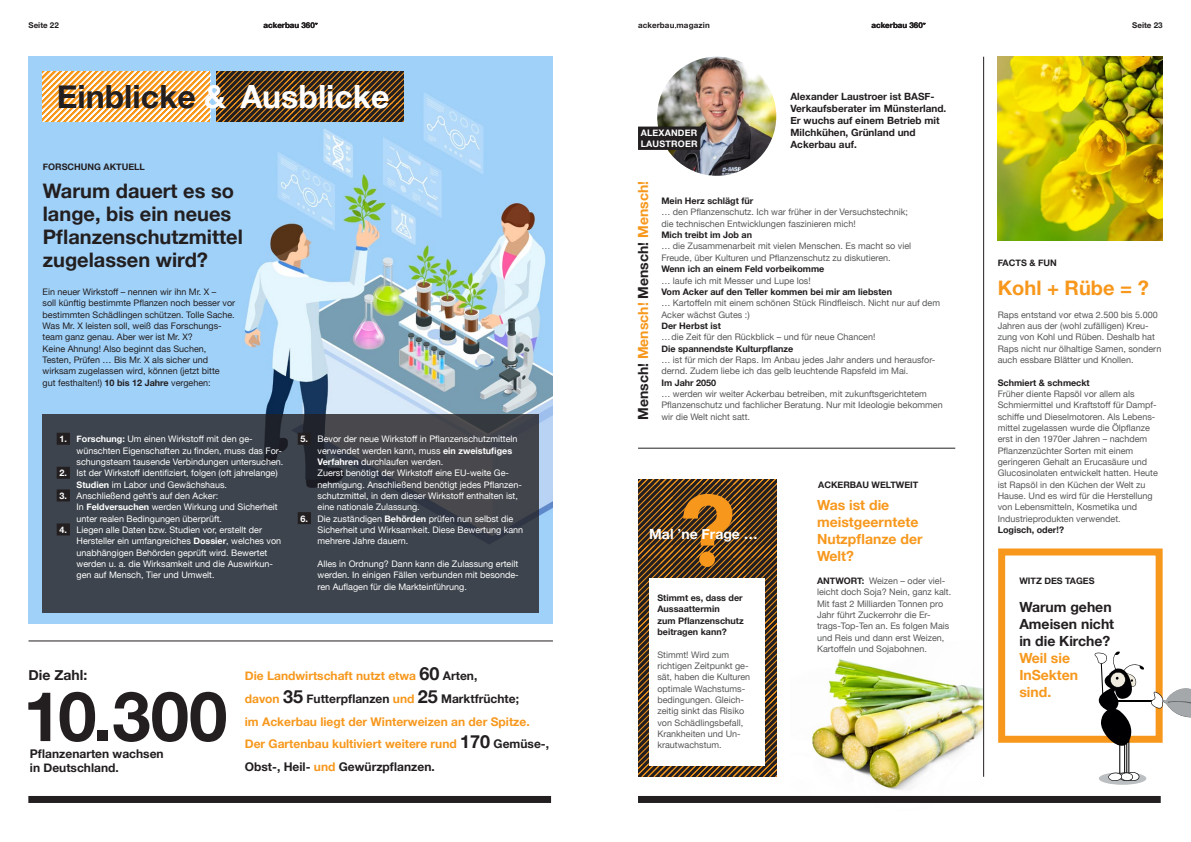
<style>
.page{position:relative;width:1191px;height:842px;background:#fff}
.page>*{position:absolute;margin:0;border:0;box-sizing:border-box;transform-origin:0 0}
.t1{font:700 69px "Helvetica Neue";color:#231f20}
.t2{font:700 32px "Helvetica Neue";color:#fff}
.t3{font:700 20px/22.7px "Helvetica Neue";color:#231f20}
.t4{font:700 20px "Helvetica Neue";color:#f7981d}
.t5{font:700 14px/17px "Helvetica Neue";color:#231f20}
.t6{font:700 14px/17px "Helvetica Neue";color:#f7981d}
.t7{font:700 14px "Helvetica Neue";color:#fff}
.t8{font:700 12px/22.7px "Helvetica Neue";color:#f7981d}
.t9{font:700 12px/14px "Helvetica Neue";color:#231f20}
.t10{font:700 10px/12px "Helvetica Neue";color:#231f20}
.t11{font:9px/11.3px "Helvetica Neue";color:#57585a}
.t12{font:9px/11.3px "Helvetica Neue";color:#fff}
.t13{font:9px/11.3px "Helvetica Neue";color:#231f20}
.t14{font:700 9px/11.3px "Helvetica Neue";color:#231f20}
.t15{font:700 9px/11.3px "Helvetica Neue";letter-spacing:.02em;color:#fff}
.t16{font:700 8px "Helvetica Neue";color:#231f20}
.t17{font:700 8px "Helvetica Neue";letter-spacing:.025em;color:#231f20}
.s1{color:#231f20}
.s2{font-weight:700}
.s3{font-size:18px;color:#231f20}
.s4{color:#f7981d}
.s5{font-weight:700;color:#231f20}
</style>
<div class="page">
<img style="left:657px;top:57px;width:119px;height:119px;border-radius:60px">
<img style="left:28px;top:57px;width:525px;height:567px">
<img style="left:415px;top:85px;width:72px;height:102px">
<img style="left:812px;top:659px;width:171px;height:131px">
<div style="left:998px;top:548px;width:164px;height:195px;border:7px solid #f7981d"></div>
<svg style="left:638px;top:479px;width:138px;height:298px;background:#5c4123"></svg>
<div style="left:649px;top:578px;width:115px;height:187px;background:#fff"></div>
<svg style="left:683px;top:494px;width:49px;height:73px;background:#97611e"></svg>
<hr style="left:983px;top:57px;width:1px;height:720px;background:#231f20">
<svg style="left:216px;top:71px;width:188px;height:51px;background:#5c3f1e"></svg>
<svg style="left:43px;top:71px;width:167px;height:51px;fill:#f7981d"></svg>
<div style="left:43px;top:414px;width:496px;height:198px;background:#3d444d"></div>
<div style="left:57px;top:433px;width:13px;height:12px;background:#231f20"></div>
<div style="left:57px;top:467px;width:13px;height:12px;background:#231f20"></div>
<div style="left:57px;top:489px;width:13px;height:12px;background:#231f20"></div>
<div style="left:57px;top:523px;width:13px;height:12px;background:#231f20"></div>
<div style="left:298px;top:433px;width:13px;height:12px;background:#231f20"></div>
<div style="left:298px;top:512px;width:13px;height:12px;background:#231f20"></div>
<div style="left:28px;top:796px;width:523px;height:7px;background:#231f20"></div>
<div style="left:638px;top:127px;width:62px;height:12px;background:#231f20"></div>
<div style="left:638px;top:138px;width:62px;height:12px;background:#231f20"></div>
<div style="left:638px;top:796px;width:522px;height:7px;background:#231f20"></div>
<hr style="left:638px;top:448px;width:317px;height:1px;background:#231f20">
<hr style="left:28px;top:641px;width:525px;height:1px;background:#231f20">
<div style="left:1098px;top:772px;width:48px;height:13px;background:#bbbfc1;border-radius:50%"></div>
<svg style="left:1093px;top:651px;width:98px;height:130px"></svg>
<img style="left:997px;top:57px;width:165px;height:183px">
<p class="t16" style="left:28px;top:19px;width:32px">Seite 22</p>
<p class="t16" style="left:263px;top:19px;width:53px">ackerbau 360</p>
<p class="t17" style="left:638px;top:19px;width:73px">ackerbau magazin</p>
<p class="t16" style="left:871px;top:19px;width:53px">ackerbau 360</p>
<p class="t16" style="left:1132px;top:19px;width:32px">Seite 23</p>
<h2 class="t2" style="left:57px;top:71px;width:334px"><span class="s1">Einblicke</span> &amp; Ausblicke</h2>
<p class="t14" style="left:43px;top:161px;width:104px">FORSCHUNG AKTUELL</p>
<h3 class="t3" style="left:43px;top:180px;width:201px">Warum dauert es so lange, bis ein neues<br>Pflanzenschutzmittel zugelassen wird?</h3>
<p class="t13" style="left:43px;top:286px;width:194px">Ein neuer Wirkstoff – nennen wir ihn Mr. X –<br>soll künftig bestimmte Pflanzen noch besser vor bestimmten Schädlingen schützen. Tolle Sache.<br>Was Mr. X leisten soll, weiß das Forschungs&shy;team ganz genau. Aber wer ist Mr. X?<br>Keine Ahnung! Also beginnt das Suchen, Testen, Prüfen … Bis Mr. X als sicher und wirksam zugelassen wird, können (jetzt bitte<br>gut festhalten!) <span class="s2">10 bis 12 Jahre</span> vergehen:</p>
<p class="t12" style="left:77px;top:434px;width:208px;text-indent:-17px"><span class="s2">1. Forschung:</span> Um einen Wirkstoff mit den ge&shy;wünschten Eigenschaften zu finden, muss das For&shy;schungsteam tausende Verbindungen untersuchen.</p>
<p class="t12" style="left:77px;top:468px;width:203px;text-indent:-17px"><span class="s2">2.</span> Ist der Wirkstoff identifiziert, folgen (oft jahrelange)<br><span class="s2">Studien</span> im Labor und Gewächshaus.</p>
<p class="t12" style="left:77px;top:491px;width:203px;text-indent:-17px"><span class="s2">3.</span> Anschließend geht’s auf den Acker:<br>In <span class="s2">Feldversuchen</span> werden Wirkung und Sicherheit unter realen Bedingungen überprüft.</p>
<p class="t12" style="left:77px;top:525px;width:206px;text-indent:-17px"><span class="s2">4.</span> Liegen alle Daten bzw. Studien vor, erstellt der Hersteller ein umfangreiches <span class="s2">Dossier</span>, welches von unabhängigen Behörden geprüft wird. Bewertet werden u. a. die Wirksamkeit und die Auswirkun&shy;gen auf Mensch, Tier und Umwelt.</p>
<p class="t12" style="left:317px;top:434px;width:206px;text-indent:-17px"><span class="s2">5.</span> Bevor der neue Wirkstoff in Pflanzenschutzmitteln verwendet werden kann, muss <span class="s2">ein zweistufiges Verfahren</span> durchlaufen werden.<br>Zuerst benötigt der Wirkstoff eine EU-weite Ge&shy;nehmigung. Anschließend benötigt jedes Pflanzen&shy;schutzmittel, in dem dieser Wirkstoff enthalten ist, eine nationale Zulassung.</p>
<p class="t12" style="left:317px;top:513px;width:207px;text-indent:-17px"><span class="s2">6.</span> Die zuständigen <span class="s2">Behörden</span> prüfen nun selbst die<br>Sicherheit und Wirksamkeit. Diese Bewertung kann mehrere Jahre dauern.</p>
<p class="t12" style="left:317px;top:559px;width:203px;text-align:justify">Alles in Ordnung? Dann kann die Zulassung erteilt werden. In einigen Fällen verbunden mit besonde&shy;ren Auflagen für die Markteinführung.</p>
<h3 class="t5" style="left:28px;top:667px;width:60px">Die Zahl:</h3>
<h1 class="t1" style="left:23px;top:662px;width:206px">10.300</h1>
<h3 class="t9" style="left:30px;top:747px;width:135px">Pflanzenarten wachsen in Deutschland.</h3>
<h3 class="t8" style="left:245px;top:665px;width:306px">Die Landwirtschaft nutzt etwa <span class="s3">60</span> <span class="s1">Arten,<br></span>davon <span class="s3">35</span> <span class="s1">Futterpflanzen</span> und <span class="s3">25</span> <span class="s1">Marktfrüchte;<br></span>im Ackerbau liegt der Winterweizen an der Spitze.<br>Der Gartenbau kultiviert weitere rund <span class="s3">170</span> <span class="s1">Gemüse-, Obst-, Heil-</span> und <span class="s1">Gewürzpflanzen.</span></h3>
<p class="t15" style="left:640px;top:127px;width:58px">ALEXANDER<br>LAUSTROER</p>
<p class="t10" style="left:790px;top:91px;width:157px">Alexander Laustroer ist BASF-<br>Verkaufsberater im Münsterland.<br>Er wuchs auf einem Betrieb mit<br>Milchkühen, Grünland und<br>Ackerbau auf.</p>
<h3 class="t5" style="left:635px;top:420px;width:240px;rotate:-90deg">Mensch! <span class="s4">Mensch!</span> Mensch! <span class="s4">Mensch!</span></h3>
<p class="t14" style="left:661px;top:195px;width:93px">Mein Herz schlägt für</p>
<p class="t11" style="left:661px;top:207px;width:248px">… den Pflanzenschutz. Ich war früher in der Versuchstechnik; die technischen Entwicklungen faszinieren mich!</p>
<p class="t14" style="left:661px;top:229px;width:92px">Mich treibt im Job an</p>
<p class="t11" style="left:661px;top:241px;width:251px">… die Zusammenarbeit mit vielen Menschen. Es macht so viel<br>Freude, über Kulturen und Pflanzenschutz zu diskutieren.</p>
<p class="t14" style="left:661px;top:264px;width:164px">Wenn ich an einem Feld vorbeikomme</p>
<p class="t11" style="left:661px;top:275px;width:151px">… laufe ich mit Messer und Lupe los!</p>
<p class="t14" style="left:661px;top:286px;width:232px">Vom Acker auf den Teller kommen bei mir am liebsten</p>
<p class="t11" style="left:661px;top:298px;width:280px">… Kartoffeln mit einem schönen Stück Rindfleisch. Nicht nur auf dem<br>Acker wächst Gutes :)</p>
<p class="t14" style="left:661px;top:320px;width:61px">Der Herbst ist</p>
<p class="t11" style="left:661px;top:332px;width:215px">…die Zeit für den Rückblick – und für neue Chancen!</p>
<p class="t14" style="left:661px;top:343px;width:134px">Die spannendste Kulturpflanze</p>
<p class="t11" style="left:661px;top:355px;width:275px">… ist für mich der Raps. Im Anbau jedes Jahr anders und herausfor&shy;dernd. Zudem liebe ich das gelb leuchtende Rapsfeld im Mai.</p>
<p class="t14" style="left:661px;top:377px;width:56px">Im Jahr 2050</p>
<p class="t11" style="left:661px;top:389px;width:283px">… werden wir weiter Ackerbau betreiben, mit zukunftsgerichtetem<br>Pflanzenschutz und fachlicher Beratung. Nur mit Ideologie bekommen wir die Welt nicht satt.</p>
<p class="t14" style="left:818px;top:479px;width:102px">ACKERBAU WELTWEIT</p>
<h3 class="t7" style="left:649px;top:523px;width:110px">Mal ʼne Frage …</h3>
<p class="t14" style="left:657px;top:592px;width:88px">Stimmt es, dass der<br>Aussaattermin<br>zum Pflanzenschutz beitragen kann?</p>
<p class="t11" style="left:657px;top:649px;width:94px">Stimmt! Wird zum richtigen Zeitpunkt ge&shy;sät, haben die Kulturen optimale Wachstums&shy;bedingungen. Gleich&shy;zeitig sinkt das Risiko von Schädlingsbefall,<br>Krankheiten und Un&shy;krautwachstum.</p>
<h3 class="t6" style="left:817px;top:497px;width:107px">Was ist die meistgeerntete<br>Nutzpflanze der<br>Welt?</h3>
<p class="t11" style="left:817px;top:576px;width:136px"><span class="s5">ANTWORT:</span> Weizen – oder viel&shy;leicht doch Soja? Nein, ganz kalt.<br>Mit fast 2 Milliarden Tonnen pro<br>Jahr führt Zuckerrohr die Er&shy;trags-Top-Ten an. Es folgen Mais und Reis und dann erst Weizen,<br>Kartoffeln und Sojabohnen.</p>
<p class="t14" style="left:997px;top:258px;width:60px">FACTS &amp; FUN</p>
<h3 class="t4" style="left:997px;top:272px;width:153px">Kohl + Rübe = ?</h3>
<p class="t11" style="left:997px;top:309px;width:165px">Raps entstand vor etwa 2.500 bis 5.000<br>Jahren aus der (wohl zufälligen) Kreu&shy;zung von Kohl und Rüben. Deshalb hat Raps nicht nur ölhaltige Samen, sondern auch essbare Blätter und Knollen.</p>
<p class="t14" style="left:997px;top:377px;width:93px">Schmiert &amp; schmeckt</p>
<p class="t11" style="left:997px;top:389px;width:162px">Früher diente Rapsöl vor allem als Schmiermittel und Kraftstoff für Dampf&shy;schiffe und Dieselmotoren. Als Lebens&shy;mittel zugelassen wurde die Ölpflanze erst in den 1970er Jahren – nachdem Pflanzenzüchter Sorten mit einem geringeren Gehalt an Erucasäure und Glucosinolaten entwickelt hatten. Heute ist Rapsöl in den Küchen der Welt zu Hause. Und es wird für die Herstellung von Lebensmitteln, Kosmetika und Industrieprodukten verwendet.</p>
<p class="t14" style="left:997px;top:524px;width:68px">Logisch, oder!?</p>
<p class="t14" style="left:1019px;top:575px;width:77px">WITZ DES TAGES</p>
<h3 class="t5" style="left:1019px;top:599px;width:96px">Warum gehen<br>Ameisen nicht in die Kirche?</h3>
<h3 class="t6" style="left:1019px;top:650px;width:60px">Weil sie<br>InSekten sind.</h3>
</div>
